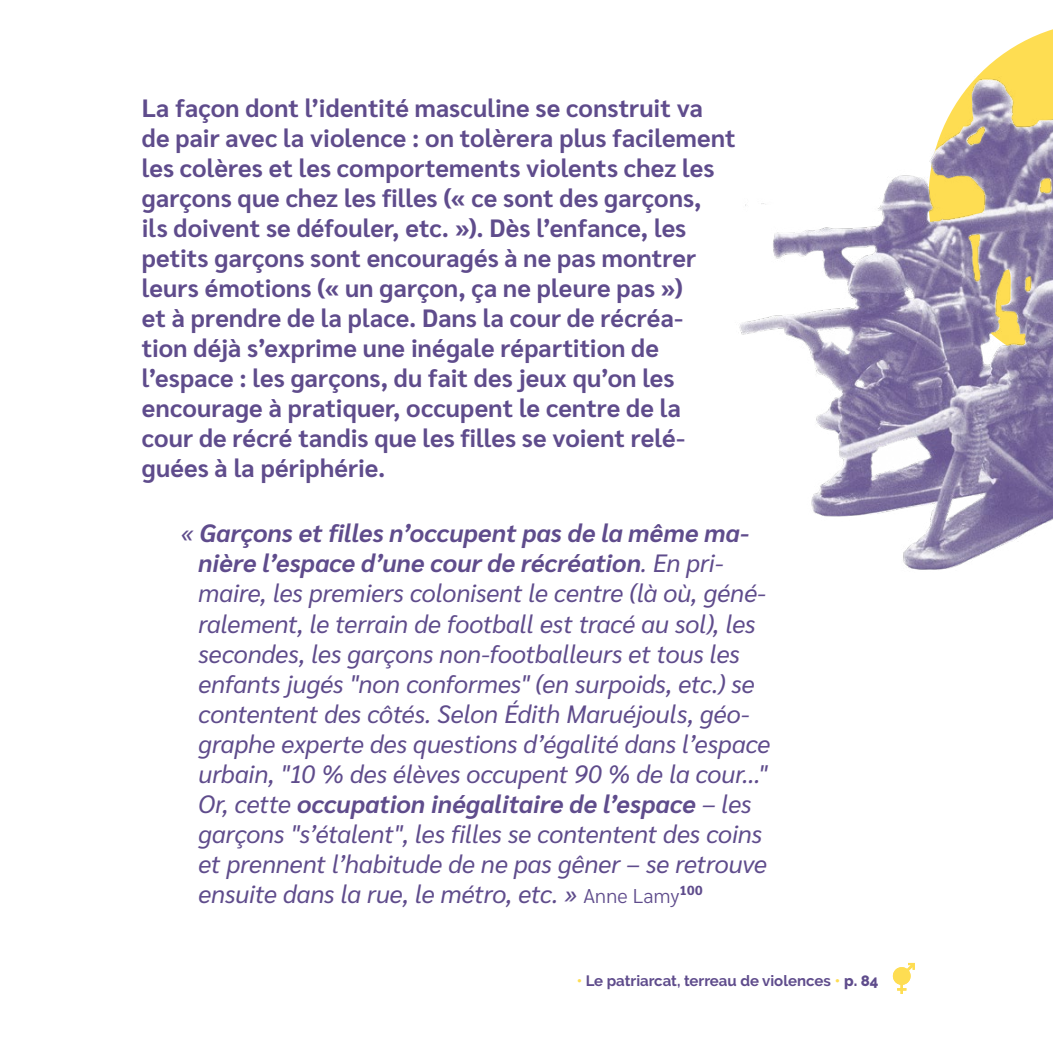
<style>
.page{position:relative;width:1053px;height:1053px;background:#fff}
.page>*{position:absolute;margin:0;border:0;box-sizing:border-box;transform-origin:0 0}
.t1{font:italic 25px/30px "Sarabun";color:#5f4c8c}
.t2{font:700 25px/30px "Sarabun";letter-spacing:.005em;color:#5f4c8c}
.t3{font:700 15px "Raleway";color:#5f4c8c}
.s1{font-weight:700}
.s2{font-weight:300;font-style:normal;font-size:20px}
.s3{font-weight:800;color:#fedd52}
.s4{font-weight:800}
</style>
<div class="page">
<svg style="left:892px;top:962px;width:22px;height:31px"></svg>
<svg style="left:983px;top:29px;width:69px;height:42px"></svg>
<img style="left:739px;top:71px;width:313px;height:499px">
<p class="t2" style="left:142px;top:93px;width:595px">La façon dont l’identité masculine se construit va de pair avec la violence : on tolèrera plus facilement les colères et les comportements violents chez les garçons que chez les filles (« ce sont des garçons,<br>ils doivent se défouler, etc. »). Dès l’enfance, les petits garçons sont encouragés à ne pas montrer leurs émotions (« un garçon, ça ne pleure pas »)<br>et à prendre de la place. Dans la cour de récréa-<br>tion déjà s’exprime une inégale répartition de l’espace : les garçons, du fait des jeux qu’on les encourage à pratiquer, occupent le centre de la cour de récré tandis que les filles se voient relé&shy;guées à la périphérie.</p>
<p class="t1" style="left:198px;top:518px;width:573px;text-indent:-18px">« <span class="s1">Garçons et filles n’occupent pas de la même ma&shy;nière l’espace d’une cour de récréation</span>. En pri&shy;maire, les premiers colonisent le centre (là où, géné&shy;ralement, le terrain de football est tracé au sol), les secondes, les garçons non-footballeurs et tous les enfants jugés "non conformes" (en surpoids, etc.) se contentent des côtés. Selon Édith Maruéjouls, géo&shy;graphe experte des questions d’égalité dans l’espace urbain, "10 % des élèves occupent 90 % de la cour…" Or, cette <span class="s1">occupation inégalitaire de l’espace</span> – les garçons "s’étalent", les filles se contentent des coins et prennent l’habitude de ne pas gêner – se retrouve ensuite dans la rue, le métro, etc. » <span class="s2">Anne Lamy</span><sup>100</sup></p>
<p class="t3" style="left:576px;top:971px;width:303px"><span class="s3">•</span> Le patriarcat, terreau de violences <span class="s3">•</span> <span class="s4">p. 84</span></p>
</div>
